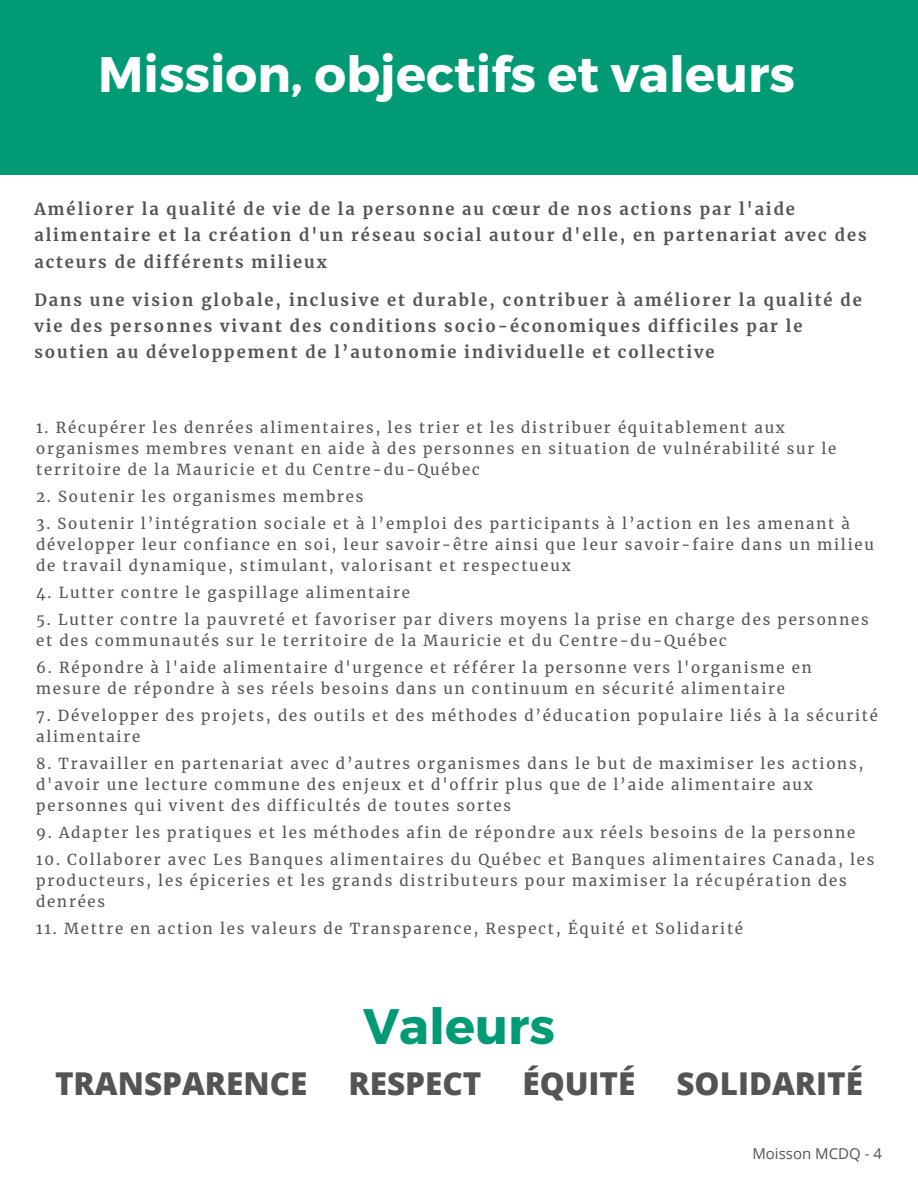
<style>
.page{position:relative;width:918px;height:1188px;background:#fff}
.page>*{position:absolute;margin:0;border:0;box-sizing:border-box;transform-origin:0 0}
.t1{font:700 49.8px "Montserrat";color:#fff}
.t2{font:700 49.8px "Montserrat";color:#009b74}
.t3{font:800 31.5px "Open Sans";color:#545454}
.t4{font:700 16.5px/26.2px "Merriweather";letter-spacing:.12em;color:#545454}
.t5{font:15px/21px "Merriweather";letter-spacing:.12em;color:#545454}
.t6{font:15px "Open Sans";color:#545454}
</style>
<div class="page">
<div style="left:0;top:0;width:918px;height:175px;background:#009b74"></div>
<p class="t1" style="left:98px;top:42px;width:698px">Mission, objectifs et valeurs</p>
<p class="t4" style="left:34px;top:196px;width:834px">Améliorer la qualité de vie de la personne au cœur de nos actions par l'aide alimentaire et la création d'un réseau social autour d'elle, en partenariat avec des acteurs de différents milieux</p>
<p class="t4" style="left:34px;top:287px;width:829px">Dans une vision globale, inclusive et durable, contribuer à améliorer la qualité de vie des personnes vivant des conditions socio-économiques difficiles par le soutien au développement de l’autonomie individuelle et collective</p>
<p class="t5" style="left:36px;top:417px;width:802px">1. Récupérer les denrées alimentaires, les trier et les distribuer équitablement aux organismes membres venant en aide à des personnes en situation de vulnérabilité sur le territoire de la Mauricie et du Centre-du-Québec</p>
<p class="t5" style="left:36px;top:486px;width:329px">2. Soutenir les organismes membres</p>
<p class="t5" style="left:36px;top:513px;width:839px">3. Soutenir l’intégration sociale et à l’emploi des participants à l’action en les amenant à développer leur confiance en soi, leur savoir-être ainsi que leur savoir-faire dans un milieu de travail dynamique, stimulant, valorisant et respectueux</p>
<p class="t5" style="left:36px;top:582px;width:375px">4. Lutter contre le gaspillage alimentaire</p>
<p class="t5" style="left:36px;top:609px;width:834px">5. Lutter contre la pauvreté et favoriser par divers moyens la prise en charge des personnes et des communautés sur le territoire de la Mauricie et du Centre-du-Québec</p>
<p class="t5" style="left:36px;top:657px;width:777px">6. Répondre à l'aide alimentaire d'urgence et référer la personne vers l'organisme en mesure de répondre à ses réels besoins dans un continuum en sécurité alimentaire</p>
<p class="t5" style="left:36px;top:705px;width:843px">7. Développer des projets, des outils et des méthodes d’éducation populaire liés à la sécurité alimentaire</p>
<p class="t5" style="left:36px;top:753px;width:829px">8. Travailler en partenariat avec d’autres organismes dans le but de maximiser les actions, d'avoir une lecture commune des enjeux et d'offrir plus que de l’aide alimentaire aux personnes qui vivent des difficultés de toutes sortes</p>
<p class="t5" style="left:36px;top:822px;width:821px">9. Adapter les pratiques et les méthodes afin de répondre aux réels besoins de la personne</p>
<p class="t5" style="left:36px;top:849px;width:840px">10. Collaborer avec Les Banques alimentaires du Québec et Banques alimentaires Canada, les producteurs, les épiceries et les grands distributeurs pour maximiser la récupération des denrées</p>
<p class="t5" style="left:36px;top:918px;width:708px">11. Mettre en action les valeurs de Transparence, Respect, Équité et Solidarité</p>
<p class="t2" style="left:363px;top:994px;width:193px">Valeurs</p>
<p class="t3" style="left:55px;top:1062px;width:254px">TRANSPARENCE</p>
<p class="t3" style="left:349px;top:1062px;width:134px">RESPECT</p>
<p class="t3" style="left:522px;top:1062px;width:114px">ÉQUITÉ</p>
<p class="t3" style="left:676px;top:1062px;width:188px">SOLIDARITÉ</p>
<p class="t6" style="left:752px;top:1143px;width:131px">Moisson MCDQ - 4</p>
</div>
